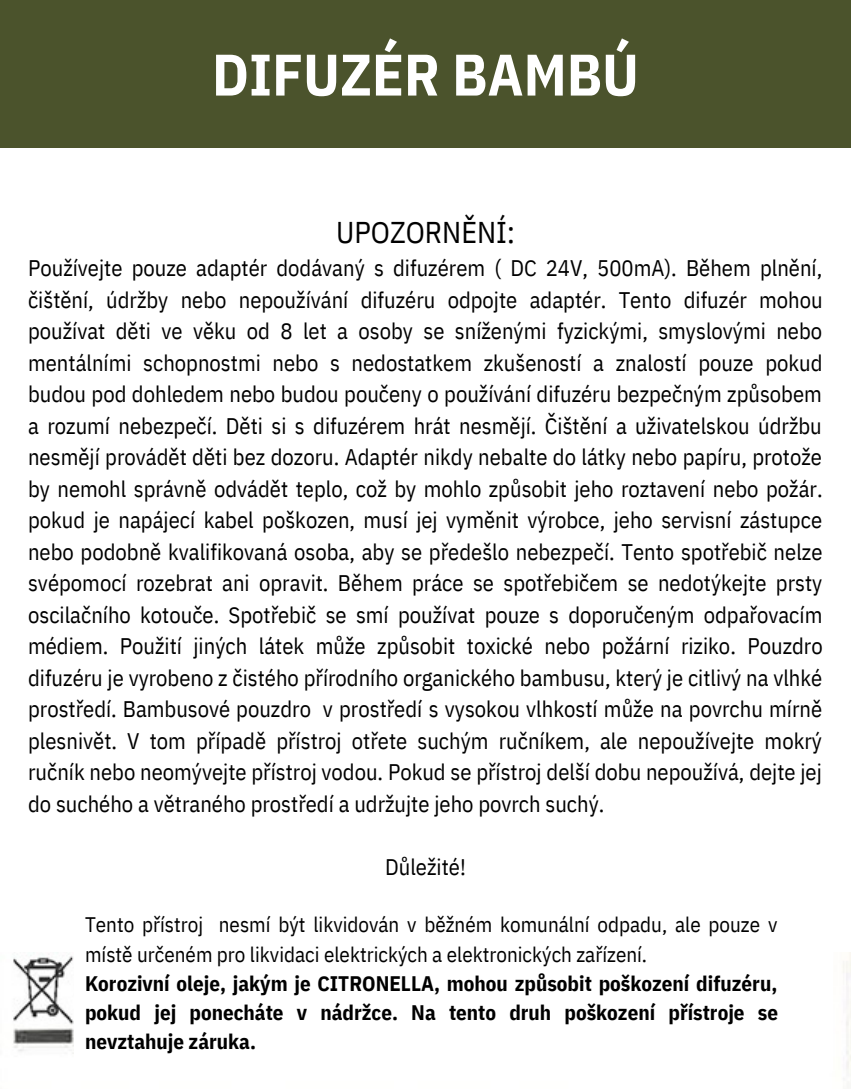
<style>
.page{position:relative;width:851px;height:1089px;background:#fff}
.page>*{position:absolute;margin:0;border:0;box-sizing:border-box;transform-origin:0 0}
.t1{font:700 58.5px "IBM Plex Sans Cond";color:#fff}
.t2{font:30px "IBM Plex Sans Cond";color:#000}
.t3{font:22.5px/31.5px "IBM Plex Sans Cond";color:#000;text-align:justify}
.t4{font:700 21px/29.2px "IBM Plex Sans Cond";color:#000;text-align:justify}
.t5{font:21px/29.2px "IBM Plex Sans Cond";color:#000}
</style>
<div class="page">
<div style="left:0;top:0;width:850px;height:148px;background:#4b532c"></div>
<p class="t1" style="left:212px;top:36px;width:428px">DIFUZÉR BAMBÚ</p>
<p class="t2" style="left:336px;top:212px;width:180px">UPOZORNĚNÍ:</p>
<p class="t3" style="left:28px;top:252px;width:796px">Používejte pouze adaptér dodávaný s difuzérem ( DC 24V, 500mA). Během plnění, čištění, údržby nebo nepoužívání difuzéru odpojte adaptér. Tento difuzér mohou používat děti ve věku od 8 let a osoby se sníženými fyzickými, smyslovými nebo mentálními schopnostmi nebo s nedostatkem zkušeností a znalostí pouze pokud budou pod dohledem nebo budou poučeny o používání difuzéru bezpečným způsobem a rozumí nebezpečí. Děti si s difuzérem hrát nesmějí. Čištění a uživatelskou údržbu nesmějí provádět děti bez dozoru. Adaptér nikdy nebalte do látky nebo papíru, protože by nemohl správně odvádět teplo, což by mohlo způsobit jeho roztavení nebo požár. pokud je napájecí kabel poškozen, musí jej vyměnit výrobce, jeho servisní zástupce nebo podobně kvalifikovaná osoba, aby se předešlo nebezpečí. Tento spotřebič nelze svépomocí rozebrat ani opravit. Během práce se spotřebičem se nedotýkejte prsty oscilačního kotouče. Spotřebič se smí používat pouze s doporučeným odpařovacím médiem. Použití jiných látek může způsobit toxické nebo požární riziko. Pouzdro difuzéru je vyrobeno z čistého přírodního organického bambusu, který je citlivý na vlhké prostředí. Bambusové pouzdro v prostředí s vysokou vlhkostí může na povrchu mírně plesnivět. V tom případě přístroj otřete suchým ručníkem, ale nepoužívejte mokrý ručník nebo neomývejte přístroj vodou. Pokud se přístroj delší dobu nepoužívá, dejte jej do suchého a větraného prostředí a udržujte jeho povrch suchý.</p>
<p class="t3" style="left:385px;top:851px;width:82px">Důležité!</p>
<p class="t5" style="left:85px;top:910px;width:693px">Tento přístroj nesmí být likvidován v běžném komunální odpadu, ale pouze v místě určeném pro likvidaci elektrických a elektronických zařízení.</p>
<p class="t4" style="left:85px;top:968px;width:694px">Korozivní oleje, jakým je CITRONELLA, mohou způsobit poškození difuzéru, pokud jej ponecháte v nádržce. Na tento druh poškození přístroje se nevztahuje záruka.</p>
</div>
